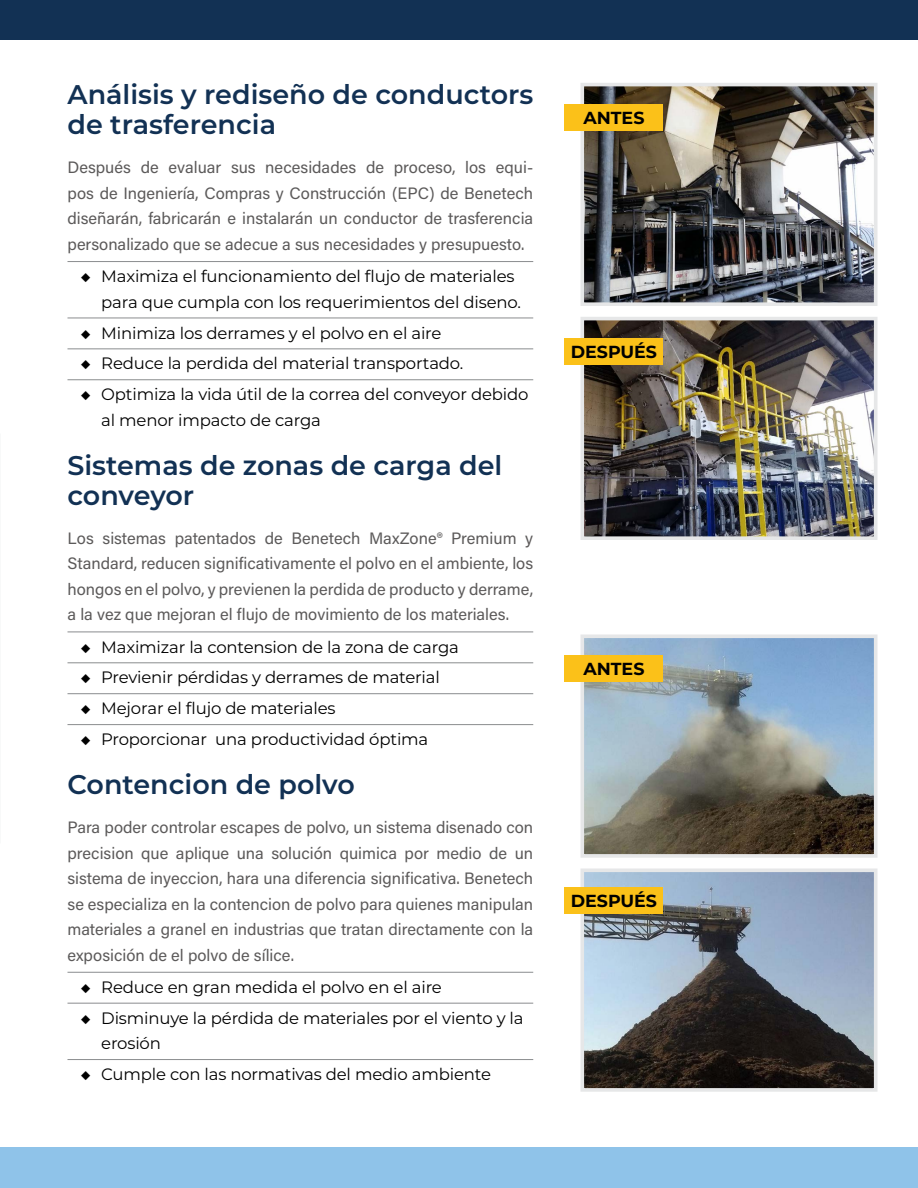
<style>
.page{position:relative;width:918px;height:1188px;background:#fff}
.page>*{position:absolute;margin:0;border:0;box-sizing:border-box;transform-origin:0 0}
.t1{font:600 27px/30px "Montserrat";color:#123154}
.t2{font:700 17.4px "Montserrat";color:#000}
.t3{font:16.5px/25.5px "Acumin Pro";color:#5c5a5a;text-align:justify}
.t4{font:16.5px/25.5px "Montserrat";letter-spacing:-.01em;color:#000}
</style>
<div class="page">
<img style="left:586px;top:88px;width:287px;height:213px">
<div style="left:581px;top:83px;width:297px;height:223px;border:4px solid #e6e7e8"></div>
<img style="left:586px;top:640px;width:287px;height:213px">
<div style="left:581px;top:635px;width:297px;height:223px;border:4px solid #e6e7e8"></div>
<img style="left:586px;top:322px;width:287px;height:213px">
<div style="left:581px;top:317px;width:297px;height:223px;border:4px solid #e6e7e8"></div>
<img style="left:586px;top:874px;width:287px;height:213px">
<div style="left:581px;top:869px;width:297px;height:223px;border:4px solid #e6e7e8"></div>
<div style="left:565px;top:104px;width:98px;height:26px;background:#fbc119"></div>
<div style="left:565px;top:655px;width:98px;height:27px;background:#fbc119"></div>
<div style="left:565px;top:339px;width:98px;height:26px;background:#fbc119"></div>
<div style="left:565px;top:887px;width:98px;height:27px;background:#fbc119"></div>
<hr style="left:68px;top:261px;width:465px;height:1px;background:#8a8c8e">
<hr style="left:68px;top:318px;width:465px;height:1px;background:#8a8c8e">
<hr style="left:68px;top:348px;width:465px;height:1px;background:#8a8c8e">
<hr style="left:68px;top:379px;width:465px;height:1px;background:#8a8c8e">
<hr style="left:68px;top:632px;width:465px;height:1px;background:#8a8c8e">
<hr style="left:68px;top:662px;width:465px;height:1px;background:#8a8c8e">
<hr style="left:68px;top:693px;width:465px;height:1px;background:#8a8c8e">
<hr style="left:68px;top:724px;width:465px;height:1px;background:#8a8c8e">
<hr style="left:68px;top:972px;width:465px;height:1px;background:#8a8c8e">
<hr style="left:68px;top:1003px;width:465px;height:1px;background:#8a8c8e">
<hr style="left:68px;top:1059px;width:465px;height:1px;background:#8a8c8e">
<div style="left:0;top:0;width:918px;height:40px;background:#123154"></div>
<div style="left:0;top:1148px;width:918px;height:40px;background:#8fc3e9"></div>
<h1 class="t1" style="left:68px;top:79px;width:467px">Análisis y rediseño de conductors de trasferencia</h1>
<p class="t3" style="left:68px;top:154px;width:467px">Después de evaluar sus necesidades de proceso, los equi&shy;pos de Ingeniería, Compras y Construcción (EPC) de Benetech diseñarán, fabricarán e instalarán un conductor de trasferencia personalizado que se adecue a sus necesidades y presupuesto.</p>
<p class="t4" style="left:101px;top:263px;width:421px;text-indent:-20px">◆ Maximiza el funcionamiento del flujo de materiales para que cumpla con los requerimientos del diseno.</p>
<p class="t4" style="left:81px;top:319px;width:362px">◆ Minimiza los derrames y el polvo en el aire</p>
<p class="t4" style="left:81px;top:350px;width:384px">◆ Reduce la perdida del material transportado.</p>
<p class="t4" style="left:101px;top:381px;width:429px;text-indent:-20px">◆ Optimiza la vida útil de la correa del conveyor debido al menor impacto de carga</p>
<h1 class="t1" style="left:68px;top:449px;width:436px">Sistemas de zonas de carga del conveyor</h1>
<p class="t3" style="left:68px;top:525px;width:467px">Los sistemas patentados de Benetech MaxZone® Premium y Standard, reducen significativamente el polvo en el ambiente, los hongos en el polvo, y previenen la perdida de producto y derrame, a la vez que mejoran el flujo de movimiento de los materiales.</p>
<p class="t4" style="left:81px;top:633px;width:379px">◆ Maximizar la contension de la zona de carga</p>
<p class="t4" style="left:81px;top:664px;width:360px">◆ Previenir pérdidas y derrames de material</p>
<p class="t4" style="left:81px;top:695px;width:256px">◆ Mejorar el flujo de materiales</p>
<p class="t4" style="left:81px;top:726px;width:349px">◆ Proporcionar una productividad óptima</p>
<h1 class="t1" style="left:68px;top:768px;width:289px">Contencion de polvo</h1>
<p class="t3" style="left:68px;top:814px;width:467px">Para poder controlar escapes de polvo, un sistema disenado con precision que aplique una solución quimica por medio de un sistema de inyeccion, hara una diferencia significativa. Benetech se especializa en la contencion de polvo para quienes manipulan materiales a granel en industrias que tratan directamente con la exposición de el polvo de sílice.</p>
<p class="t4" style="left:81px;top:974px;width:362px">◆ Reduce en gran medida el polvo en el aire</p>
<p class="t4" style="left:101px;top:1005px;width:424px;text-indent:-20px">◆ Disminuye la pérdida de materiales por el viento y la erosión</p>
<p class="t4" style="left:81px;top:1061px;width:412px">◆ Cumple con las normativas del medio ambiente</p>
<p class="t2" style="left:583px;top:105px;width:63px">ANTES</p>
<p class="t2" style="left:571px;top:340px;width:88px">DESPUÉS</p>
<p class="t2" style="left:583px;top:657px;width:63px">ANTES</p>
<p class="t2" style="left:571px;top:888px;width:88px">DESPUÉS</p>
</div>
